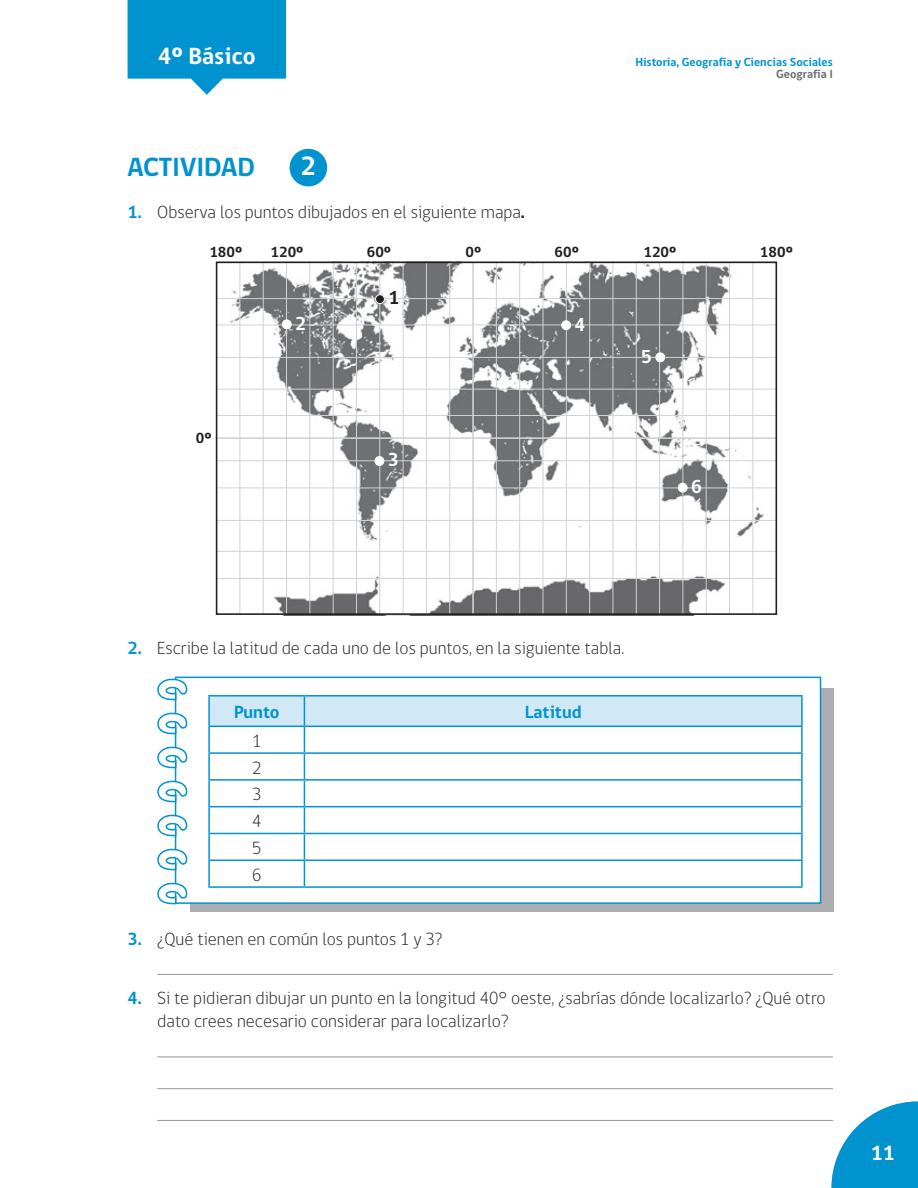
<style>
.page{position:relative;width:918px;height:1188px;background:#fff}
.page>*{position:absolute;margin:0;border:0;box-sizing:border-box;transform-origin:0 0}
.t1{font:700 27px "gob CL";color:#0093d0}
.t2{font:700 27px "gob CL";color:#fff}
.t3{font:700 24px "gob CL";color:#fff}
.t4{font:700 21px "gob CL";color:#fff}
.t5{font:700 19.2px "gob CL";color:#fff}
.t6{font:700 19.2px "gob CL";color:#231f20}
.t7{font:300 18px/26.8px "gob CL";color:#231f20;text-align:justify}
.t8{font:700 18px "gob CL";color:#0093d0}
.t9{font:700 15px "gob CL";color:#231f20}
.t10{font:700 12px "gob CL";color:#0093d0}
.t11{font:700 12px "gob CL";color:#6c6d70}
.s1{font-weight:700;color:#0093d0}
.s2{font-weight:700}
</style>
<div class="page">
<svg style="left:831px;top:1101px;width:87px;height:87px"></svg>
<svg style="left:128px;top:0;width:158px;height:95px"></svg>
<hr style="left:157px;top:974px;width:676px;height:1px;background:#939598">
<hr style="left:157px;top:1057px;width:676px;height:1px;background:#939598">
<hr style="left:157px;top:1088px;width:676px;height:1px;background:#939598">
<hr style="left:157px;top:1120px;width:676px;height:1px;background:#939598">
<div style="left:290px;top:149px;width:37px;height:37px;background:#0093d0;border-radius:50%"></div>
<img style="left:229px;top:265px;width:537px;height:347px">
<hr style="left:239px;top:262px;width:1px;height:353px;background:#d1d2d4">
<hr style="left:263px;top:262px;width:1px;height:353px;background:#d1d2d4">
<hr style="left:286px;top:262px;width:1px;height:353px;background:#d1d2d4">
<hr style="left:309px;top:262px;width:1px;height:353px;background:#d1d2d4">
<hr style="left:333px;top:262px;width:1px;height:353px;background:#d1d2d4">
<hr style="left:356px;top:262px;width:1px;height:353px;background:#d1d2d4">
<hr style="left:379px;top:262px;width:1px;height:353px;background:#d1d2d4">
<hr style="left:403px;top:262px;width:1px;height:353px;background:#d1d2d4">
<hr style="left:426px;top:262px;width:1px;height:353px;background:#d1d2d4">
<hr style="left:449px;top:262px;width:1px;height:353px;background:#d1d2d4">
<hr style="left:472px;top:262px;width:2px;height:353px;background:#d1d2d4">
<hr style="left:496px;top:262px;width:1px;height:353px;background:#d1d2d4">
<hr style="left:519px;top:262px;width:1px;height:353px;background:#d1d2d4">
<hr style="left:543px;top:262px;width:1px;height:353px;background:#d1d2d4">
<hr style="left:566px;top:262px;width:1px;height:353px;background:#d1d2d4">
<hr style="left:589px;top:262px;width:1px;height:353px;background:#d1d2d4">
<hr style="left:613px;top:262px;width:1px;height:353px;background:#d1d2d4">
<hr style="left:636px;top:262px;width:1px;height:353px;background:#d1d2d4">
<hr style="left:659px;top:262px;width:1px;height:353px;background:#d1d2d4">
<hr style="left:683px;top:262px;width:1px;height:353px;background:#d1d2d4">
<hr style="left:706px;top:262px;width:1px;height:353px;background:#d1d2d4">
<hr style="left:729px;top:262px;width:1px;height:353px;background:#d1d2d4">
<hr style="left:752px;top:262px;width:1px;height:353px;background:#d1d2d4">
<hr style="left:216px;top:298px;width:561px;height:1px;background:#d1d2d4">
<hr style="left:216px;top:325px;width:561px;height:1px;background:#d1d2d4">
<hr style="left:216px;top:357px;width:561px;height:1px;background:#d1d2d4">
<hr style="left:216px;top:389px;width:561px;height:1px;background:#d1d2d4">
<hr style="left:216px;top:415px;width:561px;height:1px;background:#d1d2d4">
<hr style="left:215px;top:437px;width:561px;height:2px;background:#d1d2d4">
<hr style="left:216px;top:460px;width:561px;height:1px;background:#d1d2d4">
<hr style="left:217px;top:488px;width:560px;height:1px;background:#d1d2d4">
<hr style="left:216px;top:520px;width:561px;height:1px;background:#d1d2d4">
<hr style="left:216px;top:551px;width:561px;height:1px;background:#d1d2d4">
<hr style="left:216px;top:578px;width:561px;height:1px;background:#d1d2d4">
<div style="left:216px;top:262px;width:561px;height:353px;border:2px solid #231f20"></div>
<div style="left:282px;top:320px;width:9px;height:9px;background:#fff;border-radius:50%"></div>
<div style="left:282px;top:320px;width:10px;height:9px;border:1px solid #fff;border-radius:50%"></div>
<div style="left:656px;top:353px;width:9px;height:9px;background:#fff;border-radius:50%"></div>
<div style="left:656px;top:353px;width:9px;height:9px;border:1px solid #fff;border-radius:50%"></div>
<div style="left:375px;top:457px;width:9px;height:8px;background:#fff;border-radius:50%"></div>
<div style="left:375px;top:456px;width:9px;height:10px;border:1px solid #fff;border-radius:50%"></div>
<div style="left:562px;top:321px;width:9px;height:9px;background:#fff;border-radius:50%"></div>
<div style="left:561px;top:321px;width:10px;height:9px;border:1px solid #fff;border-radius:50%"></div>
<div style="left:678px;top:483px;width:9px;height:9px;background:#fff;border-radius:50%"></div>
<div style="left:678px;top:483px;width:9px;height:9px;border:1px solid #fff;border-radius:50%"></div>
<div style="left:376px;top:295px;width:8px;height:9px;background:#231f20;border-radius:50%"></div>
<div style="left:375px;top:294px;width:10px;height:10px;border:1px solid #fff;border-radius:50%"></div>
<svg style="left:389px;top:290px;width:11px;height:16px"></svg>
<div style="left:190px;top:688px;width:643px;height:224px;background:#acadb1"></div>
<div style="left:175px;top:677px;width:646px;height:227px;background:#fff;border:2px solid #0093d0"></div>
<svg style="left:157px;top:678px;width:31px;height:23px"></svg>
<svg style="left:157px;top:712px;width:31px;height:23px"></svg>
<svg style="left:157px;top:746px;width:31px;height:23px"></svg>
<svg style="left:157px;top:780px;width:31px;height:23px"></svg>
<hr style="left:208px;top:752px;width:96px;height:2px;background:#0093d0">
<hr style="left:304px;top:752px;width:499px;height:2px;background:#0093d0">
<hr style="left:208px;top:779px;width:96px;height:2px;background:#0093d0">
<hr style="left:304px;top:779px;width:499px;height:2px;background:#0093d0">
<hr style="left:208px;top:806px;width:96px;height:1px;background:#0093d0">
<hr style="left:304px;top:806px;width:499px;height:1px;background:#0093d0">
<hr style="left:208px;top:833px;width:96px;height:1px;background:#0093d0">
<hr style="left:304px;top:833px;width:499px;height:1px;background:#0093d0">
<hr style="left:208px;top:860px;width:96px;height:1px;background:#0093d0">
<hr style="left:304px;top:860px;width:499px;height:1px;background:#0093d0">
<svg style="left:209px;top:697px;width:593px;height:189px"></svg>
<hr style="left:208px;top:727px;width:2px;height:25px;background:#0093d0">
<hr style="left:801px;top:727px;width:2px;height:25px;background:#0093d0">
<hr style="left:208px;top:754px;width:2px;height:25px;background:#0093d0">
<hr style="left:801px;top:754px;width:2px;height:25px;background:#0093d0">
<hr style="left:208px;top:781px;width:2px;height:25px;background:#0093d0">
<hr style="left:801px;top:781px;width:2px;height:25px;background:#0093d0">
<hr style="left:208px;top:807px;width:2px;height:26px;background:#0093d0">
<hr style="left:801px;top:807px;width:2px;height:26px;background:#0093d0">
<hr style="left:208px;top:834px;width:2px;height:26px;background:#0093d0">
<hr style="left:801px;top:834px;width:2px;height:26px;background:#0093d0">
<hr style="left:208px;top:861px;width:2px;height:25px;background:#0093d0">
<hr style="left:801px;top:861px;width:2px;height:25px;background:#0093d0">
<hr style="left:208px;top:886px;width:96px;height:2px;background:#0093d0">
<hr style="left:304px;top:886px;width:499px;height:2px;background:#0093d0">
<hr style="left:208px;top:695px;width:96px;height:2px;background:#0093d0">
<hr style="left:208px;top:697px;width:2px;height:29px;background:#0093d0">
<hr style="left:304px;top:695px;width:499px;height:2px;background:#0093d0">
<hr style="left:801px;top:697px;width:2px;height:29px;background:#0093d0">
<hr style="left:208px;top:726px;width:96px;height:1px;background:#0093d0">
<hr style="left:304px;top:726px;width:499px;height:1px;background:#0093d0">
<svg style="left:157px;top:814px;width:31px;height:23px"></svg>
<svg style="left:157px;top:848px;width:31px;height:23px"></svg>
<svg style="left:157px;top:882px;width:31px;height:23px"></svg>
<h2 class="t3" style="left:158px;top:40px;width:99px">4º Básico</h2>
<p class="t10" style="left:635px;top:54px;width:199px">Historia, Geografía y Ciencias Sociales</p>
<p class="t11" style="left:776px;top:66px;width:58px">Geografía I</p>
<h1 class="t1" style="left:128px;top:148px;width:129px">ACTIVIDAD</h1>
<h1 class="t2" style="left:301px;top:148px;width:17px">2</h1>
<p class="t7" style="left:128px;top:199px;width:399px"><span class="s1">1.</span> Observa los puntos dibujados en el siguiente mapa<span class="s2">.</span></p>
<p class="t9" style="left:209px;top:241px;width:34px">180º</p>
<p class="t9" style="left:271px;top:241px;width:34px">120º</p>
<p class="t9" style="left:367px;top:241px;width:26px">60º</p>
<p class="t9" style="left:466px;top:241px;width:17px">0º</p>
<p class="t9" style="left:555px;top:241px;width:26px">60º</p>
<p class="t9" style="left:643px;top:241px;width:34px">120º</p>
<p class="t9" style="left:760px;top:241px;width:34px">180º</p>
<p class="t9" style="left:196px;top:428px;width:17px">0º</p>
<p class="t5" style="left:295px;top:310px;width:12px">2</p>
<p class="t6" style="left:388px;top:285px;width:12px">1</p>
<p class="t5" style="left:388px;top:447px;width:12px">3</p>
<p class="t5" style="left:575px;top:311px;width:12px">4</p>
<p class="t5" style="left:641px;top:343px;width:12px">5</p>
<p class="t5" style="left:691px;top:473px;width:12px">6</p>
<p class="t7" style="left:128px;top:635px;width:498px"><span class="s1">2.</span> Escribe la latitud de cada uno de los puntos, en la siguiente tabla.</p>
<p class="t8" style="left:234px;top:699px;width:47px">Punto</p>
<p class="t8" style="left:525px;top:699px;width:58px">Latitud</p>
<p class="t7" style="left:252px;top:728px;width:11px">1<br>2<br>3<br>4<br>5<br>6</p>
<p class="t7" style="left:128px;top:926px;width:316px"><span class="s1">3.</span> ¿Qué tienen en común los puntos 1 y 3?</p>
<p class="t7" style="left:157px;top:987px;width:670px;line-height:23.2px;text-indent:-30px"><span class="s1">4.</span> Si te pidieran dibujar un punto en la longitud 40° oeste, ¿sabrías dónde localizarlo? ¿Qué otro dato crees necesario considerar para localizarlo?</p>
<p class="t4" style="left:871px;top:1139px;width:26px">11</p>
</div>
